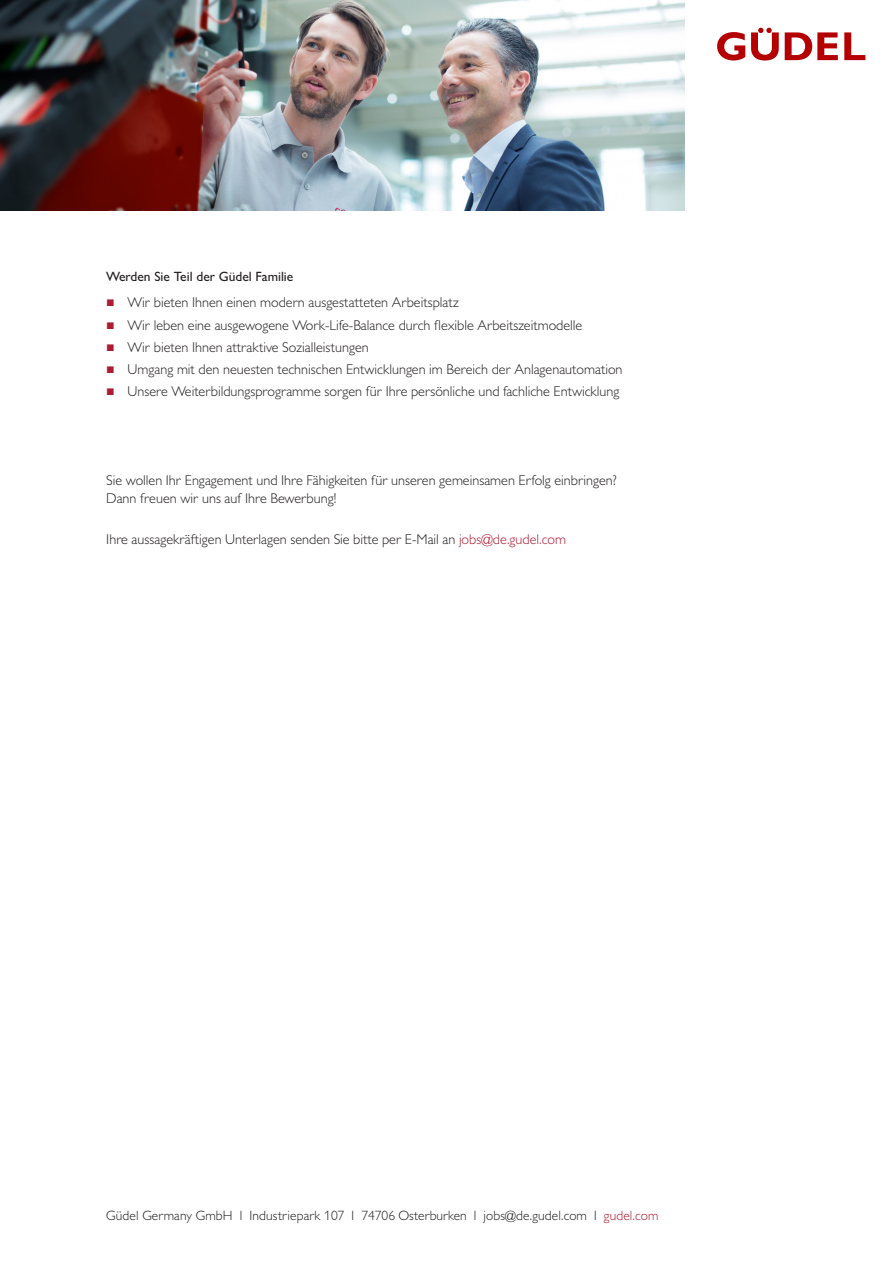
<style>
.page{position:relative;width:893px;height:1263px;background:#fff}
.page>*{position:absolute;margin:0;border:0;box-sizing:border-box;transform-origin:0 0}
.t1{font:300 14.25px/18px "Gill Sans MT Pro";color:#231f20}
.t2{font:300 13.5px "Gill Sans MT Pro";letter-spacing:.01em;color:#231f20}
.t3{font:500 13.5px "Gill Sans MT Pro";color:#231f20}
.s1{font-family:"Arial";font-weight:400;color:#ae1c34}
.s2{color:#ae1c34}
</style>
<div class="page">
<svg style="left:717px;top:32px;width:28px;height:29px"></svg>
<svg style="left:785px;top:32px;width:53px;height:28px"></svg>
<svg style="left:844px;top:32px;width:21px;height:28px"></svg>
<svg style="left:751px;top:28px;width:28px;height:33px"></svg>
<img style="left:0;top:0;width:685px;height:210px">
<p class="t3" style="left:106px;top:268px;width:189px">Werden Sie Teil der Güdel Familie</p>
<p class="t1" style="left:106px;top:293px;width:354px"><span class="s1">■</span> Wir bieten Ihnen einen modern ausgestatteten Arbeitsplatz</p>
<p class="t1" style="left:106px;top:316px;width:478px"><span class="s1">■</span> Wir leben eine ausgewogene Work-Life-Balance durch flexible Arbeitszeitmodelle</p>
<p class="t1" style="left:106px;top:338px;width:264px"><span class="s1">■</span> Wir bieten Ihnen attraktive Sozialleistungen</p>
<p class="t1" style="left:106px;top:360px;width:518px"><span class="s1">■</span> Umgang mit den neuesten technischen Entwicklungen im Bereich der Anlagenautomation</p>
<p class="t1" style="left:106px;top:382px;width:515px"><span class="s1">■</span> Unsere Weiterbildungsprogramme sorgen für Ihre persönliche und fachliche Entwicklung</p>
<p class="t1" style="left:106px;top:471px;width:512px">Sie wollen Ihr Engagement und Ihre Fähigkeiten für unseren gemeinsamen Erfolg einbringen?<br>Dann freuen wir uns auf Ihre Bewerbung!</p>
<p class="t1" style="left:106px;top:530px;width:461px">Ihre aussagekräftigen Unterlagen senden Sie bitte per E-Mail an <span class="s2">jobs@de.gudel.com</span></p>
<p class="t2" style="left:106px;top:1208px;width:554px">Güdel Germany GmbH 1 Industriepark 107 1 74706 Osterburken 1 jobs@de.gudel.com 1 <span class="s2">gudel.com</span></p>
</div>
